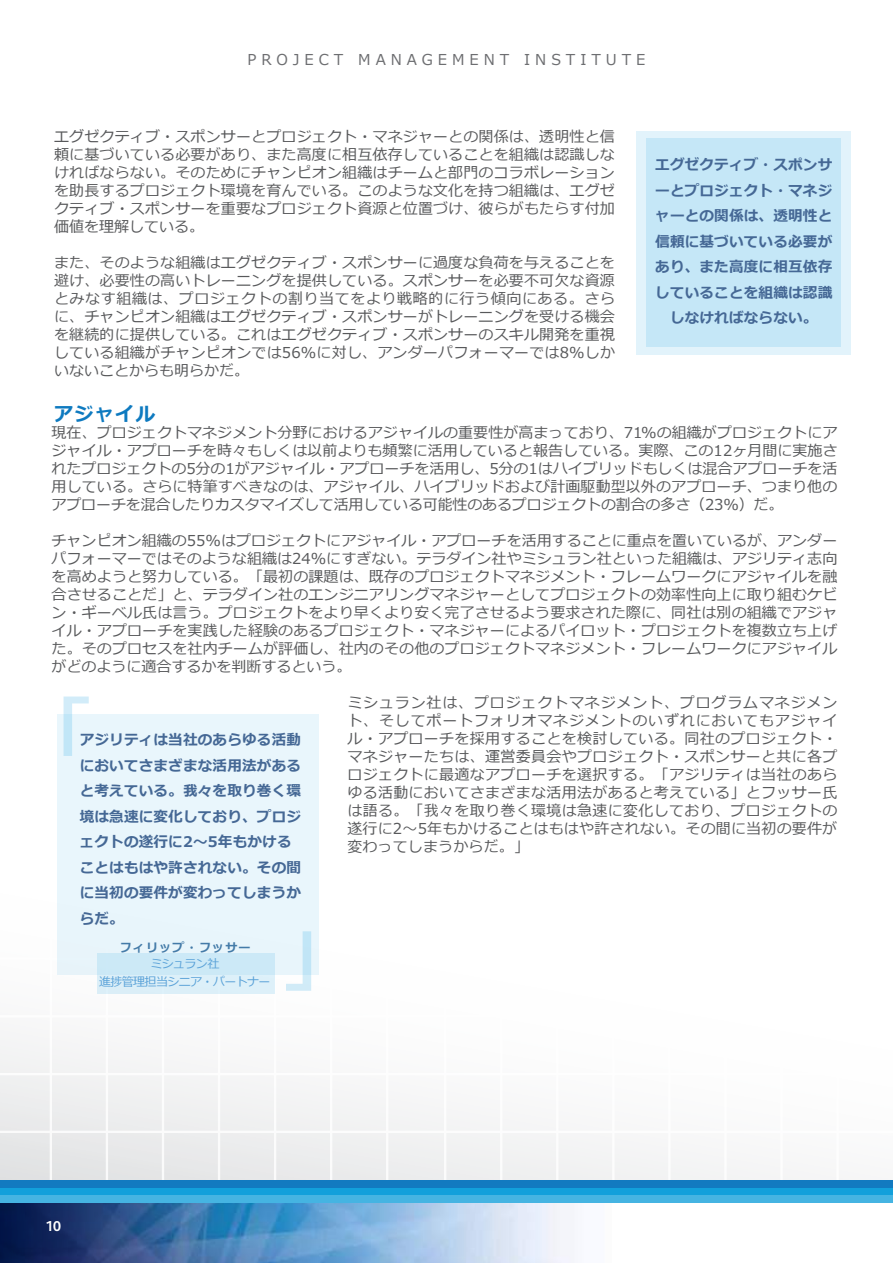
<style>
.page{position:relative;width:893px;height:1263px;background:#fff}
.page>*{position:absolute;margin:0;border:0;box-sizing:border-box;transform-origin:0 0}
.t1{font:700 19.5px "Meiryo";letter-spacing:.05em;color:#0e7ac0}
.t2{font:15px/18px "Meiryo";letter-spacing:.01em;color:#58595b;text-align:justify}
.t3{font:15px "Meiryo";letter-spacing:.33em;color:#6d6e71}
.t4{font:700 15px "Bliss 2";color:#fff}
.t5{font:700 14.7px/25.5px "Meiryo";letter-spacing:.01em;color:#456895;text-align:center}
.t6{font:12px/18px "Meiryo";letter-spacing:-.05em;color:#5aa2d8;text-align:center}
.t7{font:700 12px "Meiryo";letter-spacing:.1em;color:#447ba8}
</style>
<div class="page">
<img style="left:208px;top:1203px;width:366px;height:60px">
<svg style="left:0;top:974px;width:805px;height:206px"></svg>
<svg style="left:0;top:1203px;width:208px;height:60px;background:#26467b"></svg>
<div style="left:0;top:1180px;width:893px;height:8px;background:#127ac0"></div>
<div style="left:0;top:1188px;width:893px;height:7px;background:#12a0db"></div>
<div style="left:0;top:1195px;width:893px;height:8px;background:#45b4e2"></div>
<div style="left:636px;top:131px;width:214px;height:224px;background:#e2f3fb"></div>
<div style="left:646px;top:138px;width:194px;height:209px;background:#c5e7f7"></div>
<div style="left:57px;top:714px;width:262px;height:260px;background:#e9f6fc"></div>
<div style="left:97px;top:954px;width:177px;height:40px;background:linear-gradient(to right,#d3ecf7,#d4ecf8)"></div>
<svg style="left:64px;top:696px;width:25px;height:60px"></svg>
<svg style="left:286px;top:931px;width:25px;height:60px"></svg>
<p class="t3" style="left:248px;top:49px;width:399px">PROJECT MANAGEMENT INSTITUTE</p>
<p class="t2" style="left:54px;top:128px;width:562px">エグゼクティブ・スポンサーとプロジェクト・マネジャーとの関係は、透明性と信頼に基づいている必要があり、また高度に相互依存していることを組織は認識しなければならない。そのためにチャンピオン組織はチームと部門のコラボレーションを助長するプロジェクト環境を育んでいる。このような文化を持つ組織は、エグゼクティブ・スポンサーを重要なプロジェクト資源と位置づけ、彼らがもたらす付加価値を理解している。</p>
<p class="t2" style="left:54px;top:254px;width:563px">また、そのような組織はエグゼクティブ・スポンサーに過度な負荷を与えることを避け、必要性の高いトレーニングを提供している。スポンサーを必要不可欠な資源とみなす組織は、プロジェクトの割り当てをより戦略的に行う傾向にある。さらに、チャンピオン組織はエグゼクティブ・スポンサーがトレーニングを受ける機会を継続的に提供している。これはエグゼクティブ・スポンサーのスキル開発を重視している組織がチャンピオンでは56%に対し、アンダーパフォーマーでは8%しかいないことからも明らかだ。</p>
<p class="t5" style="left:655px;top:153px;width:179px">エグゼクティブ・スポンサーとプロジェクト・マネジャーとの関係は、透明性と信頼に基づいている必要があり、また高度に相互依存していることを組織は認識しなければならない。</p>
<h1 class="t1" style="left:54px;top:400px;width:103px">アジャイル</h1>
<p class="t2" style="left:52px;top:424px;width:787px">現在、プロジェクトマネジメント分野におけるアジャイルの重要性が高まっており、71%の組織がプロジェクトにアジャイル・アプローチを時々もしくは以前よりも頻繁に活用していると報告している。実際、この12ヶ月間に実施されたプロジェクトの5分の1がアジャイル・アプローチを活用し、5分の1はハイブリッドもしくは混合アプローチを活用している。さらに特筆すべきなのは、アジャイル、ハイブリッドおよび計画駆動型以外のアプローチ、つまり他のアプローチを混合したりカスタマイズして活用している可能性のあるプロジェクトの割合の多さ（23%）だ。</p>
<p class="t2" style="left:52px;top:532px;width:787px">チャンピオン組織の55%はプロジェクトにアジャイル・アプローチを活用することに重点を置いているが、アンダーパフォーマーではそのような組織は24%にすぎない。テラダイン社やミシュラン社といった組織は、アジリティ志向を高めようと努力している。「最初の課題は、既存のプロジェクトマネジメント・フレームワークにアジャイルを融合させることだ」と、テラダイン社のエンジニアリングマネジャーとしてプロジェクトの効率性向上に取り組むケビン・ギーベル氏は言う。プロジェクトをより早くより安く完了させるよう要求された際に、同社は別の組織でアジャイル・アプローチを実践した経験のあるプロジェクト・マネジャーによるパイロット・プロジェクトを複数立ち上げた。そのプロセスを社内チームが評価し、社内のその他のプロジェクトマネジメント・フレームワークにアジャイルがどのように適合するかを判断するという。</p>
<p class="t2" style="left:347px;top:694px;width:492px">ミシュラン社は、プロジェクトマネジメント、プログラムマネジメント、そしてポートフォリオマネジメントのいずれにおいてもアジャイル・アプローチを採用することを検討している。同社のプロジェクト・マネジャーたちは、運営委員会やプロジェクト・スポンサーと共に各プロジェクトに最適なアプローチを選択する。「アジリティは当社のあらゆる活動においてさまざまな活用法があると考えている」とフッサー氏は語る。「我々を取り巻く環境は急速に変化しており、プロジェクトの遂行に2～5年もかけることはもはや許されない。その間に当初の要件が変わってしまうからだ。」</p>
<p class="t5" style="left:80px;top:728px;width:223px;text-align:left">アジリティは当社のあらゆる活動においてさまざまな活用法があると考えている。我々を取り巻く環境は急速に変化しており、プロジェクトの遂行に2～5年もかけることはもはや許されない。その間に当初の要件が変わってしまうからだ。</p>
<p class="t7" style="left:120px;top:939px;width:132px">フィリップ・フッサー</p>
<p class="t6" style="left:99px;top:955px;width:173px">ミシュラン社<br>進捗管理担当シニア・パートナー</p>
<p class="t4" style="left:46px;top:1217px;width:17px">10</p>
</div>
